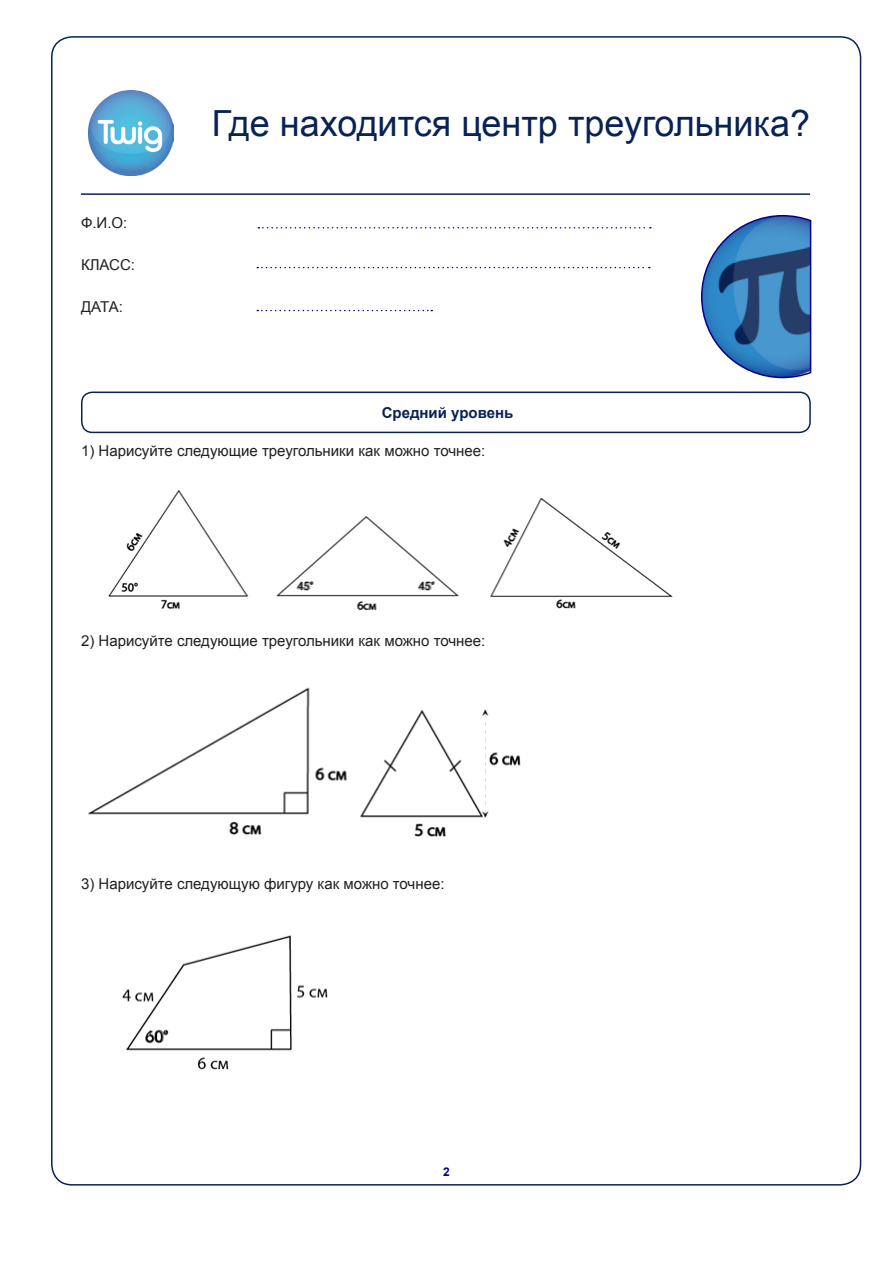
<style>
.page{position:relative;width:893px;height:1263px;background:#fff}
.page>*{position:absolute;margin:0;border:0;box-sizing:border-box;transform-origin:0 0}
.t1{font:36px "Arial";color:#092254}
.general_text{font:15px "Arial";color:#231f20}
.t2{font:700 15px "Arial";color:#092254}
.t3{font:700 12px "Arial";color:#05008b}
</style>
<div class="page">
<hr style="left:81px;top:193px;width:729px;height:2px;background:#092254">
<svg style="left:258px;top:227px;width:393px;height:1px"></svg>
<svg style="left:257px;top:267px;width:393px;height:1px"></svg>
<svg style="left:257px;top:310px;width:175px;height:1px"></svg>
<div style="left:81px;top:392px;width:730px;height:41px;border:2px solid #092254;border-radius:11px"></div>
<svg style="left:701px;top:215px;width:111px;height:164px"></svg>
<img style="left:88px;top:90px;width:86px;height:86px">
<img style="left:108px;top:490px;width:565px;height:121px">
<img style="left:88px;top:687px;width:433px;height:150px">
<img style="left:122px;top:935px;width:206px;height:135px">
<p class="general_text" style="left:81px;top:213px;width:48px">Ф.И.О:</p>
<p class="general_text" style="left:81px;top:255px;width:56px">КЛАСС:</p>
<p class="general_text" style="left:81px;top:297px;width:43px">ДАТА:</p>
<h1 class="t1" style="left:212px;top:100px;width:600px">Где находится центр треугольника?</h1>
<p class="t2" style="left:382px;top:403px;width:133px">Средний уровень</p>
<p class="general_text" style="left:81px;top:441px;width:406px">1) Нарисуйте следующие треугольники как можно точнее:</p>
<p class="general_text" style="left:81px;top:630px;width:406px">2) Нарисуйте следующие треугольники как можно точнее:</p>
<p class="general_text" style="left:81px;top:873px;width:365px">3) Нарисуйте следующую фигуру как можно точнее:</p>
<p class="t3" style="left:443px;top:1164px;width:8px">2</p>
</div>
